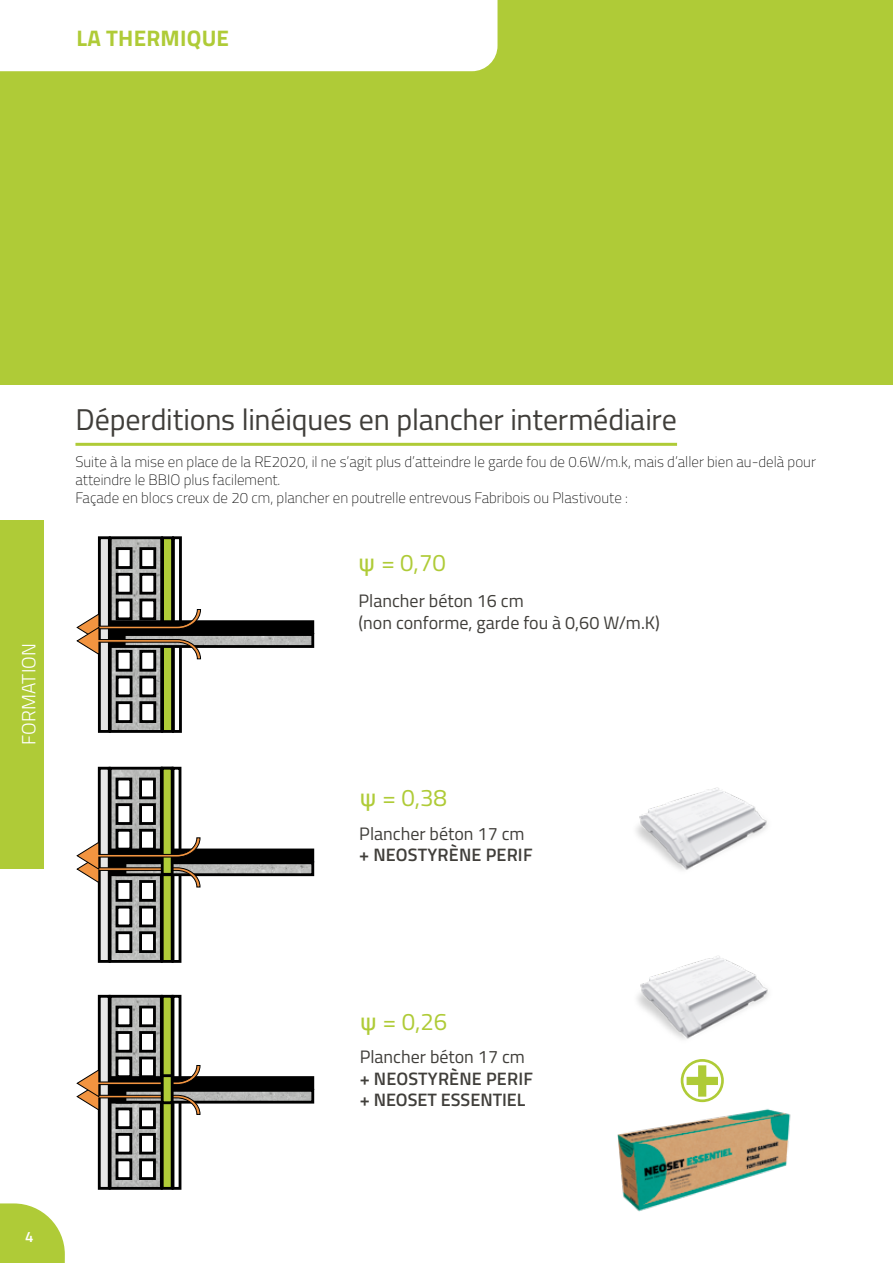
<style>
.page{position:relative;width:893px;height:1263px;background:#fff}
.page>*{position:absolute;margin:0;border:0;box-sizing:border-box;transform-origin:0 0}
.t1{font:700 68.25px "Titillium Web";color:#afcb37}
.t2{font:30px "Titillium Web";letter-spacing:-.005em;color:#403e3a}
.t3{font:24px "Titillium Web";color:#afcb37}
.t4{font:700 22.5px "Titillium Web";letter-spacing:.01em;color:#afcb37}
.t5{font:300 19.05px "Titillium Web";letter-spacing:.01em;color:#fff}
.t6{font:18px/21.6px "Titillium Web";color:#403e3a}
.t7{font:600 18px/21.6px "Titillium Web";letter-spacing:.01em;color:#403e3a}
.t8{font:100 15px/18px "Titillium Web";color:#000}
.t9{font:600 15px "Titillium Web";color:#fff}
.s1{font-family:"Microsoft Sans Serif"}
</style>
<div class="page">
<div style="left:0;top:520px;width:44px;height:348px;background:#afcb37"></div>
<div style="left:0;top:0;width:893px;height:385px;background:#afcb37"></div>
<svg style="left:0;top:1203px;width:65px;height:60px;background:#bbd255"></svg>
<div style="left:0;top:0;width:497px;height:71px;background:#fff"></div>
<hr style="left:75px;top:443px;width:602px;height:3px;background:#afcb37">
<img style="left:113px;top:540px;width:46px;height:189px">
<div style="left:109px;top:536px;width:54px;height:197px;border:3px solid #000"></div>
<div style="left:98px;top:536px;width:13px;height:197px;background:#e6e6e6;border:3px solid #000"></div>
<div style="left:161px;top:536px;width:13px;height:197px;background:#b0cc38;border:3px solid #000"></div>
<div style="left:172px;top:536px;width:10px;height:197px;border:3px solid #000"></div>
<div style="left:116px;top:547px;width:16px;height:22px;background:#fff;border:3px solid #000"></div>
<div style="left:139px;top:547px;width:17px;height:22px;background:#fff;border:3px solid #000"></div>
<div style="left:116px;top:573px;width:16px;height:22px;background:#fff;border:3px solid #000"></div>
<div style="left:139px;top:573px;width:17px;height:22px;background:#fff;border:3px solid #000"></div>
<div style="left:116px;top:598px;width:16px;height:22px;background:#fff;border:3px solid #000"></div>
<div style="left:139px;top:598px;width:17px;height:22px;background:#fff;border:3px solid #000"></div>
<div style="left:116px;top:650px;width:16px;height:22px;background:#fff;border:3px solid #000"></div>
<div style="left:139px;top:650px;width:17px;height:22px;background:#fff;border:3px solid #000"></div>
<div style="left:116px;top:675px;width:16px;height:22px;background:#fff;border:3px solid #000"></div>
<div style="left:139px;top:675px;width:17px;height:22px;background:#fff;border:3px solid #000"></div>
<div style="left:116px;top:701px;width:16px;height:22px;background:#fff;border:3px solid #000"></div>
<div style="left:139px;top:701px;width:17px;height:22px;background:#fff;border:3px solid #000"></div>
<img style="left:201px;top:637px;width:109px;height:7px">
<div style="left:109px;top:633px;width:205px;height:15px;border:3px solid #000"></div>
<div style="left:109px;top:620px;width:205px;height:14px;background:#000;border:3px solid #000"></div>
<svg style="left:76px;top:609px;width:125px;height:50px"></svg>
<img style="left:113px;top:771px;width:46px;height:188px">
<div style="left:109px;top:767px;width:54px;height:196px;border:3px solid #000"></div>
<div style="left:98px;top:767px;width:13px;height:196px;background:#e6e6e6;border:3px solid #000"></div>
<div style="left:161px;top:767px;width:13px;height:196px;background:#b0cc38;border:3px solid #000"></div>
<div style="left:172px;top:767px;width:9px;height:196px;border:3px solid #000"></div>
<div style="left:116px;top:778px;width:16px;height:21px;background:#fff;border:3px solid #000"></div>
<div style="left:139px;top:778px;width:17px;height:21px;background:#fff;border:3px solid #000"></div>
<div style="left:116px;top:803px;width:16px;height:22px;background:#fff;border:3px solid #000"></div>
<div style="left:139px;top:803px;width:17px;height:22px;background:#fff;border:3px solid #000"></div>
<div style="left:116px;top:829px;width:16px;height:21px;background:#fff;border:3px solid #000"></div>
<div style="left:139px;top:829px;width:17px;height:21px;background:#fff;border:3px solid #000"></div>
<div style="left:116px;top:880px;width:16px;height:22px;background:#fff;border:3px solid #000"></div>
<div style="left:139px;top:880px;width:17px;height:22px;background:#fff;border:3px solid #000"></div>
<div style="left:116px;top:906px;width:16px;height:21px;background:#fff;border:3px solid #000"></div>
<div style="left:139px;top:906px;width:17px;height:21px;background:#fff;border:3px solid #000"></div>
<div style="left:116px;top:931px;width:16px;height:22px;background:#fff;border:3px solid #000"></div>
<div style="left:139px;top:931px;width:17px;height:22px;background:#fff;border:3px solid #000"></div>
<img style="left:201px;top:865px;width:109px;height:7px">
<div style="left:110px;top:861px;width:204px;height:15px;border:3px solid #000"></div>
<div style="left:110px;top:848px;width:204px;height:14px;background:#000;border:3px solid #000"></div>
<div style="left:161px;top:767px;width:13px;height:109px;background:#b0cc38;border:3px solid #000"></div>
<svg style="left:76px;top:837px;width:125px;height:51px"></svg>
<img style="left:113px;top:999px;width:46px;height:187px">
<div style="left:109px;top:995px;width:54px;height:195px;border:3px solid #000"></div>
<div style="left:98px;top:995px;width:13px;height:195px;background:#e6e6e6;border:3px solid #000"></div>
<div style="left:161px;top:995px;width:13px;height:195px;background:#b0cc38;border:3px solid #000"></div>
<div style="left:172px;top:995px;width:9px;height:195px;border:3px solid #000"></div>
<div style="left:116px;top:1006px;width:16px;height:21px;background:#fff;border:3px solid #000"></div>
<div style="left:139px;top:1006px;width:17px;height:21px;background:#fff;border:3px solid #000"></div>
<div style="left:116px;top:1031px;width:16px;height:22px;background:#fff;border:3px solid #000"></div>
<div style="left:139px;top:1031px;width:17px;height:22px;background:#fff;border:3px solid #000"></div>
<div style="left:116px;top:1056px;width:16px;height:22px;background:#fff;border:3px solid #000"></div>
<div style="left:139px;top:1056px;width:17px;height:22px;background:#fff;border:3px solid #000"></div>
<div style="left:116px;top:1107px;width:16px;height:22px;background:#fff;border:3px solid #000"></div>
<div style="left:139px;top:1107px;width:17px;height:22px;background:#fff;border:3px solid #000"></div>
<div style="left:116px;top:1133px;width:16px;height:21px;background:#fff;border:3px solid #000"></div>
<div style="left:139px;top:1133px;width:17px;height:21px;background:#fff;border:3px solid #000"></div>
<div style="left:116px;top:1158px;width:16px;height:22px;background:#fff;border:3px solid #000"></div>
<div style="left:139px;top:1158px;width:17px;height:22px;background:#fff;border:3px solid #000"></div>
<img style="left:201px;top:1093px;width:109px;height:6px">
<div style="left:110px;top:1089px;width:204px;height:14px;border:3px solid #000"></div>
<div style="left:110px;top:1076px;width:204px;height:14px;background:#000;border:3px solid #000"></div>
<svg style="left:76px;top:1065px;width:125px;height:50px"></svg>
<div style="left:161px;top:1074px;width:13px;height:30px;background:#b0cc38;border:3px solid #000"></div>
<img style="left:637px;top:955px;width:131px;height:84px">
<img style="left:636px;top:787px;width:131px;height:83px">
<div style="left:681px;top:1059px;width:43px;height:43px;border:3px solid #afcb37;border-radius:50%"></div>
<img style="left:617px;top:1099px;width:174px;height:113px">
<h3 class="t4" style="left:77px;top:21px;width:154px">LA THERMIQUE</h3>
<p class="t5" style="left:15px;top:745px;width:104px;rotate:-90deg">FORMATION</p>
<h2 class="t2" style="left:75px;top:398px;width:603px">Déperditions linéiques en plancher intermédiaire</h2>
<p class="t8" style="left:75px;top:452px;width:742px">Suite à la mise en place de la RE2020, il ne s’agit plus d’atteindre le garde fou de 0.6W/m.k, mais d’aller bien au-delà pour atteindre le BBIO plus facilement.<br>Façade en blocs creux de 20 cm, plancher en poutrelle entrevous Fabribois ou Plastivoute :</p>
<h3 class="t3" style="left:359px;top:545px;width:89px"><span class="s1">ψ</span> = 0,70</h3>
<p class="t6" style="left:359px;top:589px;width:303px">Plancher béton 16 cm<br>(non conforme, garde fou à 0,60 W/m.K)</p>
<h3 class="t3" style="left:360px;top:780px;width:89px"><span class="s1">ψ</span> = 0,38</h3>
<p class="t6" style="left:359px;top:821px;width:167px">Plancher béton 17 cm</p>
<p class="t7" style="left:359px;top:843px;width:175px">+ NEOSTYRÈNE PERIF</p>
<p class="t9" style="left:25px;top:1225px;width:10px">4</p>
<h3 class="t3" style="left:360px;top:1004px;width:89px"><span class="s1">ψ</span> = 0,26</h3>
<p class="t6" style="left:360px;top:1045px;width:167px">Plancher béton 17 cm</p>
<p class="t7" style="left:360px;top:1066px;width:175px">+ NEOSTYRÈNE PERIF + NEOSET ESSENTIEL</p>
<h1 class="t1" style="left:683px;top:1022px;width:40px">+</h1>
</div>
